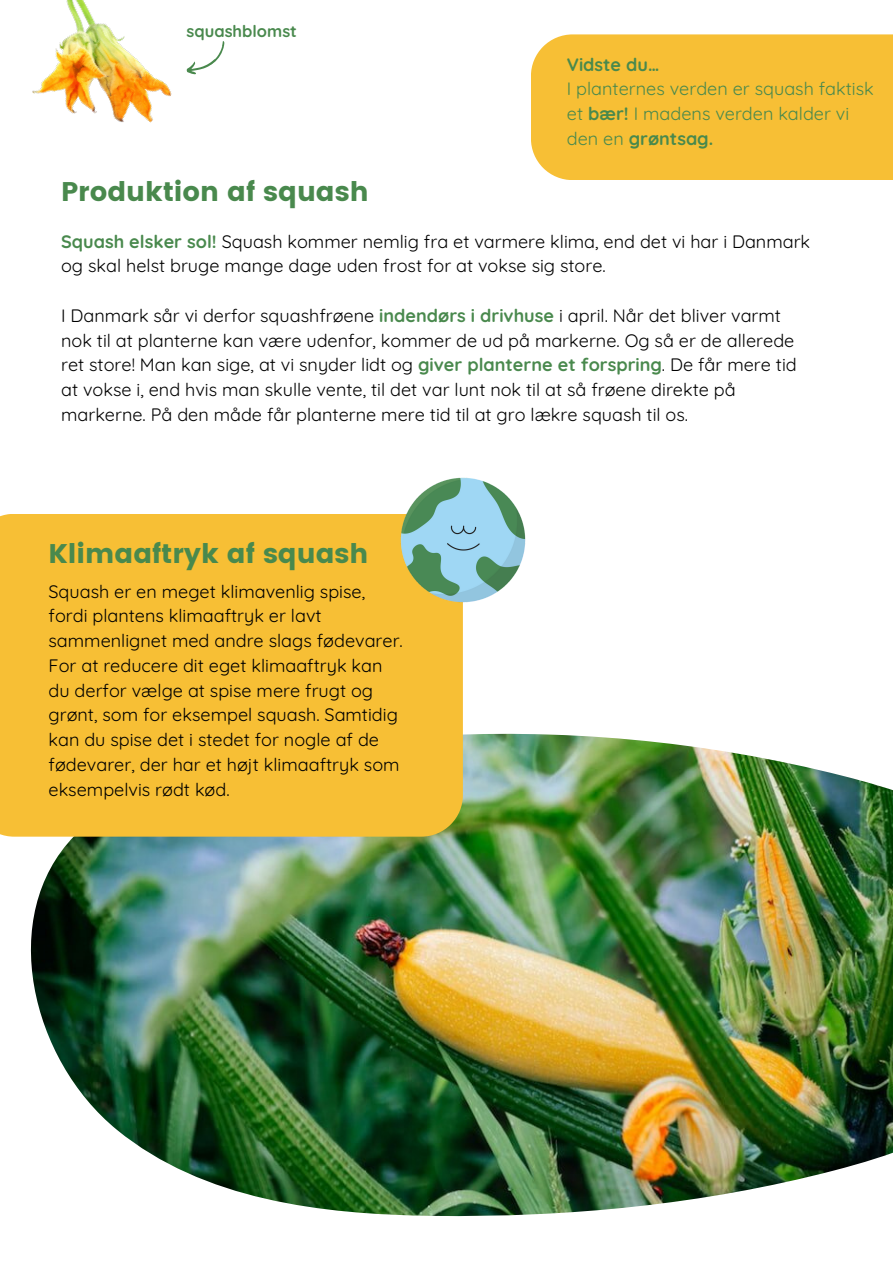
<style>
.page{position:relative;width:893px;height:1264px;background:#fff}
.page>*{position:absolute;margin:0;border:0;box-sizing:border-box;transform-origin:0 0}
.t1{font:27px "Poppins";color:#49894d}
.t2{font:18px/24.8px "Quicksand";color:#000}
.t3{font:18px/24.8px "Quicksand";color:#49894d}
.t4{font:700 18px "Quicksand";color:#49894d}
.t5{font:700 16.35px "Quicksand";color:#49894d}
.s1{font-weight:700}
.s2{font-weight:700;color:#49894d}
</style>
<div class="page">
<div style="left:531px;top:34px;width:361px;height:146px;background:#f7bf35"></div>
<img style="left:31px;top:733px;width:861px;height:484px">
<div style="left:0;top:514px;width:463px;height:322px;background:#f7bf35"></div>
<img style="left:390px;top:477px;width:136px;height:135px">
<img style="left:32px;top:0;width:140px;height:123px">
<svg style="left:186px;top:41px;width:39px;height:34px"></svg>
<p class="t5" style="left:186px;top:20px;width:112px">squashblomst</p>
<p class="t1" style="left:61px;top:176px;width:309px">Produktion af squash</p>
<p class="t4" style="left:567px;top:53px;width:94px">Vidste du…</p>
<p class="t3" style="left:567px;top:76px;width:308px">I planternes verden er squash faktisk et <span class="s1">bær!</span> I madens verden kalder vi den en <span class="s1">grøntsag.</span></p>
<p class="t2" style="left:61px;top:228px;width:750px"><span class="s2">Squash elsker sol!</span> Squash kommer nemlig fra et varmere klima, end det vi har i Danmark og skal helst bruge mange dage uden frost for at vokse sig store.</p>
<p class="t2" style="left:61px;top:303px;width:737px">I Danmark sår vi derfor squashfrøene <span class="s2">indendørs i drivhuse</span> i april. Når det bliver varmt nok til at planterne kan være udenfor, kommer de ud på markerne. Og så er de allerede ret store! Man kan sige, at vi snyder lidt og <span class="s2">giver planterne et forspring</span>. De får mere tid at vokse i, end hvis man skulle vente, til det var lunt nok til at så frøene direkte på markerne. På den måde får planterne mere tid til at gro lækre squash til os.</p>
<p class="t1" style="left:49px;top:538px;width:321px">Klimaaftryk af squash</p>
<p class="t2" style="left:49px;top:578px;width:356px">Squash er en meget klimavenlig spise, fordi plantens klimaaftryk er lavt sammenlignet med andre slags fødevarer.<br>For at reducere dit eget klimaaftryk kan du derfor vælge at spise mere frugt og grønt, som for eksempel squash. Samtidig kan du spise det i stedet for nogle af de fødevarer, der har et højt klimaaftryk som eksempelvis rødt kød.</p>
</div>
